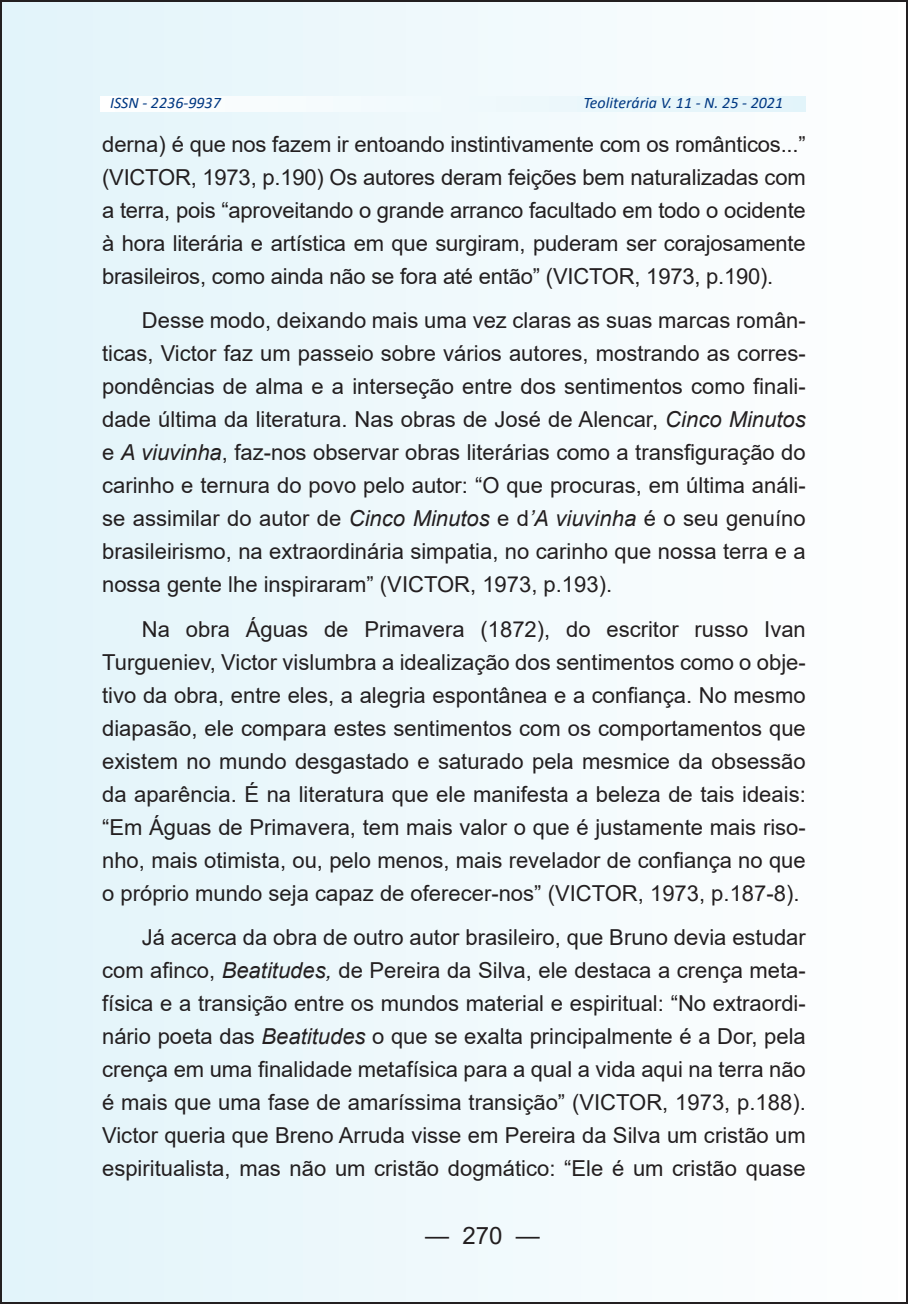
<style>
.page{position:relative;width:908px;height:1304px;background:#fff}
.page>*{position:absolute;margin:0;border:0;box-sizing:border-box;transform-origin:0 0}
.t1{font:24px "Arial";color:#231f20}
.t2{font:22px/33px "Arial";color:#231f20;text-align:justify}
.t3{font:italic 16px "Calibri";color:#003882}
.s1{font-style:italic}
</style>
<div class="page">
<div style="left:1px;top:1px;width:905px;height:1302px;background:linear-gradient(to right,#e2f4fa,#fefefe)"></div>
<svg style="left:100px;top:96px;width:705px;height:15px"></svg>
<p class="t3" style="left:110px;top:92px;width:112px">ISSN - 2236-9937</p>
<p class="t3" style="left:583px;top:92px;width:201px">Teoliterária V. 11 - N. 25 - 2021</p>
<p class="t2" style="left:102px;top:128px;width:704px">derna) é que nos fazem ir entoando instintivamente com os românticos...” (VICTOR, 1973, p.190) Os autores deram feições bem naturalizadas com a terra, pois “aproveitando o grande arranco facultado em todo o ocidente à hora literária e artística em que surgiram, puderam ser corajosamente brasileiros, como ainda não se fora até então” (VICTOR, 1973, p.190).</p>
<p class="t2" style="left:102px;top:304px;width:704px;text-indent:40px">Desse modo, deixando mais uma vez claras as suas marcas român&shy;ticas, Victor faz um passeio sobre vários autores, mostrando as corres&shy;pondências de alma e a interseção entre dos sentimentos como finali&shy;dade última da literatura. Nas obras de José de Alencar, <span class="s1">Cinco Minutos </span>e <span class="s1">A viuvinha</span>, faz-nos observar obras literárias como a transfiguração do carinho e ternura do povo pelo autor: “O que procuras, em última análi&shy;se assimilar do autor de <span class="s1">Cinco Minutos</span> e d<span class="s1">’A viuvinha</span> é o seu genuíno brasileirismo, na extraordinária simpatia, no carinho que nossa terra e a nossa gente lhe inspiraram” (VICTOR, 1973, p.193).</p>
<p class="t2" style="left:102px;top:612px;width:705px;text-indent:40px">Na obra Águas de Primavera (1872), do escritor russo Ivan Turgueniev, Victor vislumbra a idealização dos sentimentos como o obje&shy;tivo da obra, entre eles, a alegria espontânea e a confiança. No mesmo diapasão, ele compara estes sentimentos com os comportamentos que existem no mundo desgastado e saturado pela mesmice da obsessão da aparência. É na literatura que ele manifesta a beleza de tais ideais: “Em Águas de Primavera, tem mais valor o que é justamente mais riso&shy;nho, mais otimista, ou, pelo menos, mais revelador de confiança no que o próprio mundo seja capaz de oferecer-nos” (VICTOR, 1973, p.187-8).</p>
<p class="t2" style="left:102px;top:921px;width:705px;text-indent:40px">Já acerca da obra de outro autor brasileiro, que Bruno devia estudar com afinco, <span class="s1">Beatitudes,</span> de Pereira da Silva, ele destaca a crença meta&shy;física e a transição entre os mundos material e espiritual: “No extraordi&shy;nário poeta das <span class="s1">Beatitudes</span> o que se exalta principalmente é a Dor, pela crença em uma finalidade metafísica para a qual a vida aqui na terra não é mais que uma fase de amaríssima transição” (VICTOR, 1973, p.188).<br>Victor queria que Breno Arruda visse em Pereira da Silva um cristão um espiritualista, mas não um cristão dogmático: “Ele é um cristão quase</p>
<p class="t1" style="left:425px;top:1218px;width:116px">— 270 —</p>
</div>
